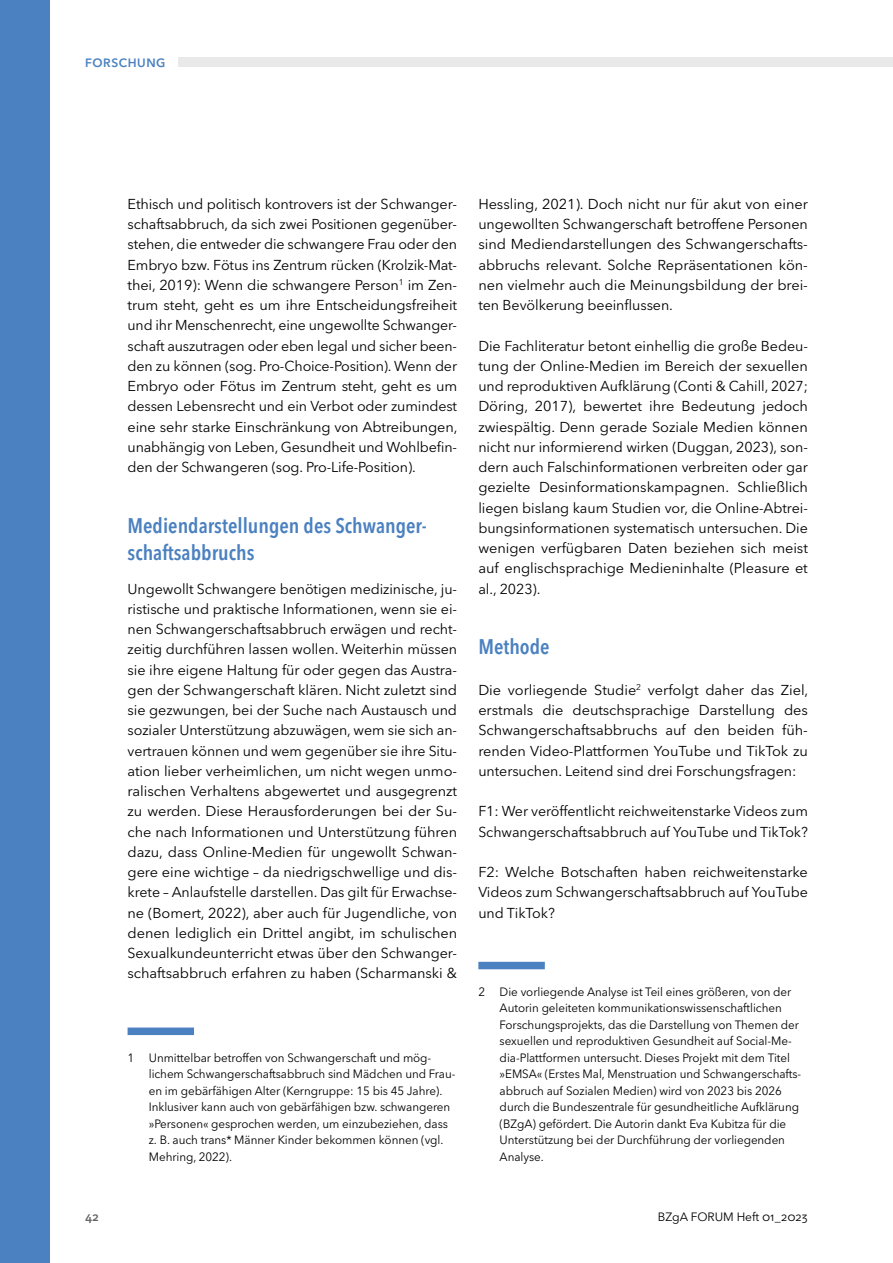
<style>
.page{position:relative;width:893px;height:1263px;background:#fff}
.page>*{position:absolute;margin:0;border:0;box-sizing:border-box;transform-origin:0 0}
.Headlines_Head_2{font:600 condensed 21px/27px "Avenir Next LT Pro";color:#4b81c0}
.Copy_Copy{font:14.25px/20.2px "Avenir Next LT Pro";letter-spacing:-.01em;color:#000;text-align:justify}
.t1{font:12px/16.5px "Avenir Next LT Pro";letter-spacing:-.005em;color:#000}
.t2{font:600 12px "Avenir Next LT Pro";letter-spacing:.05em;color:#4b81c0}
.t3{font:600 12px "Avenir Next LT Pro";color:#636362}
</style>
<div class="page">
<div style="left:0;top:0;width:50px;height:1263px;background:#4b81c0"></div>
<div style="left:179px;top:57px;width:714px;height:10px;background:#e9e9e9"></div>
<div style="left:128px;top:1027px;width:66px;height:8px;background:#4b81c0"></div>
<div style="left:478px;top:962px;width:67px;height:7px;background:#4b81c0"></div>
<p class="t2" style="left:85px;top:56px;width:82px">FORSCHUNG</p>
<p class="Copy_Copy" style="left:128px;top:194px;width:331px;text-align:left">Ethisch und politisch kontrovers ist der Schwanger&shy;schaftsabbruch, da sich zwei Positionen gegenüber&shy;stehen, die entweder die schwangere Frau oder den Embryo bzw. Fötus ins Zentrum rücken (Krolzik-Mat&shy;thei, 2019): Wenn die schwangere Person<sup>1</sup> im Zen&shy;trum steht, geht es um ihre Entscheidungsfreiheit und ihr Menschenrecht, eine ungewollte Schwanger&shy;schaft auszutragen oder eben legal und sicher been&shy;den zu können (sog. Pro-Choice-Position). Wenn der Embryo oder Fötus im Zentrum steht, geht es um dessen Lebensrecht und ein Verbot oder zumindest eine sehr starke Einschränkung von Abtreibungen, unabhängig von Leben, Gesundheit und Wohlbefin&shy;den der Schwangeren (sog. Pro-Life-Position).</p>
<h2 class="Headlines_Head_2" style="left:128px;top:512px;width:301px">Mediendarstellungen des Schwanger&shy;schaftsabbruchs</h2>
<p class="Copy_Copy" style="left:128px;top:578px;width:331px">Ungewollt Schwangere benötigen medizinische, ju&shy;ristische und praktische Informationen, wenn sie ei&shy;nen Schwangerschaftsabbruch erwägen und recht&shy;zeitig durchführen lassen wollen. Weiterhin müssen sie ihre eigene Haltung für oder gegen das Austra&shy;gen der Schwangerschaft klären. Nicht zuletzt sind sie gezwungen, bei der Suche nach Austausch und sozialer Unterstützung abzuwägen, wem sie sich an&shy;vertrauen können und wem gegenüber sie ihre Situ&shy;ation lieber verheimlichen, um nicht wegen unmo&shy;ralischen Verhaltens abgewertet und ausgegrenzt zu werden. Diese Herausforderungen bei der Su&shy;che nach Informationen und Unterstützung führen dazu, dass Online-Medien für ungewollt Schwan&shy;gere eine wichtige – da niedrigschwellige und dis&shy;krete – Anlaufstelle darstellen. Das gilt für Erwachse&shy;ne (Bomert, 2022), aber auch für Jugendliche, von denen lediglich ein Drittel angibt, im schulischen Sexualkundeunterricht etwas über den Schwanger&shy;schaftsabbruch erfahren zu haben (Scharmanski &amp;</p>
<p class="t1" style="left:149px;top:1049px;width:308px;text-indent:-21px">1 Unmittelbar betroffen von Schwangerschaft und mög&shy;lichem Schwangerschaftsabbruch sind Mädchen und Frau&shy;en im gebärfähigen Alter (Kerngruppe: 15 bis 45 Jahre).<br>Inklusiver kann auch von gebärfähigen bzw. schwangeren »Personen« gesprochen werden, um einzubeziehen, dass z. B. auch trans* Männer Kinder bekommen können (vgl.<br>Mehring, 2022).</p>
<p class="Copy_Copy" style="left:478px;top:194px;width:331px">Hessling, 2021). Doch nicht nur für akut von einer ungewollten Schwangerschaft betroffene Personen sind Mediendarstellungen des Schwangerschafts&shy;abbruchs relevant. Solche Repräsentationen kön&shy;nen vielmehr auch die Meinungsbildung der brei&shy;ten Bevölkerung beeinflussen.</p>
<p class="Copy_Copy" style="left:478px;top:335px;width:331px">Die Fachliteratur betont einhellig die große Bedeu&shy;tung der Online-Medien im Bereich der sexuellen und reproduktiven Aufklärung (Conti &amp; Cahill, 2027; Döring, 2017), bewertet ihre Bedeutung jedoch zwiespältig. Denn gerade Soziale Medien können nicht nur informierend wirken (Duggan, 2023), son&shy;dern auch Falschinformationen verbreiten oder gar gezielte Desinformationskampagnen. Schließlich liegen bislang kaum Studien vor, die Online-Abtrei&shy;bungsinformationen systematisch untersuchen. Die wenigen verfügbaren Daten beziehen sich meist auf englischsprachige Medieninhalte (Pleasure et al., 2023).</p>
<h2 class="Headlines_Head_2" style="left:478px;top:633px;width:73px">Methode</h2>
<p class="Copy_Copy" style="left:478px;top:680px;width:331px">Die vorliegende Studie<sup>2</sup> verfolgt daher das Ziel, erstmals die deutschsprachige Darstellung des Schwangerschaftsabbruchs auf den beiden füh&shy;renden Video-Plattformen YouTube und TikTok zu untersuchen. Leitend sind drei Forschungsfragen:</p>
<p class="Copy_Copy" style="left:478px;top:801px;width:331px">F1: Wer veröffentlicht reichweitenstarke Videos zum<br>Schwangerschaftsabbruch auf YouTube und TikTok?</p>
<p class="Copy_Copy" style="left:478px;top:862px;width:331px">F2: Welche Botschaften haben reichweitenstarke Videos zum Schwangerschaftsabbruch auf YouTube und TikTok?</p>
<p class="t1" style="left:500px;top:983px;width:303px;text-indent:-21px">2 Die vorliegende Analyse ist Teil eines größeren, von der Autorin geleiteten kommunikationswissenschaftlichen Forschungsprojekts, das die Darstellung von Themen der sexuellen und reproduktiven Gesundheit auf Social-Me&shy;dia-Plattformen untersucht. Dieses Projekt mit dem Titel »EMSA« (Erstes Mal, Menstruation und Schwangerschafts&shy;abbruch auf Sozialen Medien) wird von 2023 bis 2026 durch die Bundeszentrale für gesundheitliche Aufklärung (BZgA) gefördert. Die Autorin dankt Eva Kubitza für die Unterstützung bei der Durchführung der vorliegenden Analyse.</p>
<p class="t3" style="left:85px;top:1210px;width:15px">42</p>
<p class="t1" style="left:658px;top:1209px;width:152px">BZgA FORUM Heft 01_2023</p>
</div>
